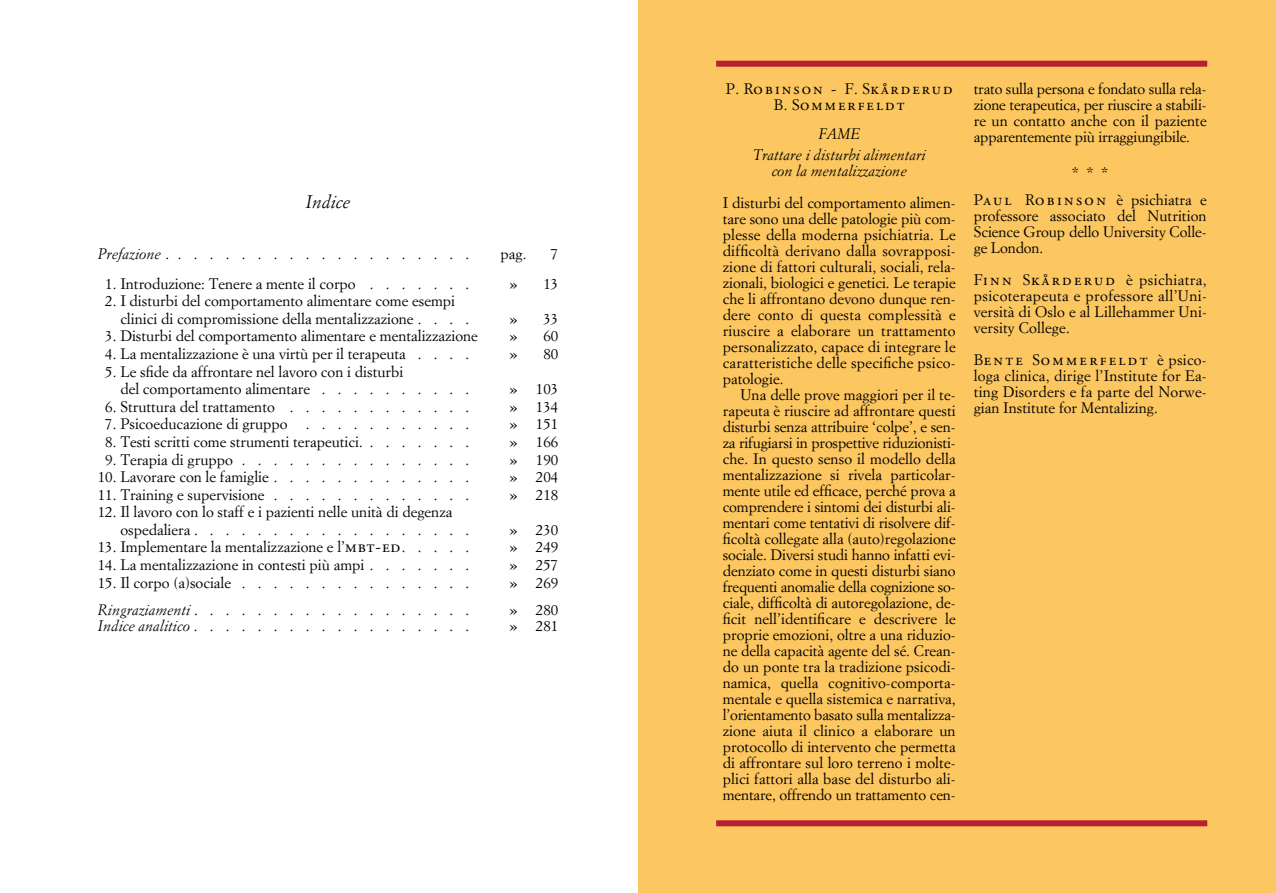
<style>
.page{position:relative;width:1276px;height:893px;background:#fff}
.page>*{position:absolute;margin:0;border:0;box-sizing:border-box;transform-origin:0 0}
.t1{font:italic 18px "Simoncini Garamond";color:#000}
.t2{font:16.5px "Adobe Garamond Exp";letter-spacing:.13em;color:#000}
.t3{font:15px/16px "Simoncini Garamond";letter-spacing:-.005em;color:#000;text-align:justify}
.t4{font:15px/16px "Simoncini Garamond Std";color:#000;text-align:justify}
.t5{font:italic 15px "Simoncini Garamond";color:#000}
.t6{font:italic 15px "Simoncini Garamond Std";color:#000}
.s1{font-style:italic}
.s2{color:#fff}
.s3{font-family:"Adobe Garamond Exp";font-size:17.25px}
.s4{font-family:"Simoncini Garamond";font-size:15px}
.s5{font-family:"Simoncini Garamond Std";font-size:15px}
.s6{font-family:"Gill Sans"}
.s7{font-family:"Simoncini Garamond Std"}
.s8{font-family:"Adobe Garamond Exp";font-size:16.5px}
</style>
<div class="page">
<div style="left:638px;top:0;width:638px;height:893px;background:#fcc761"></div>
<div style="left:716px;top:61px;width:491px;height:6px;background:#b91f33"></div>
<div style="left:716px;top:820px;width:491px;height:6px;background:#b91f33"></div>
<p class="t1" style="left:306px;top:194px;width:46px">Indice</p>
<p class="t4" style="left:98px;top:247px;width:373px"><span class="s1">Prefazione</span> . . . . . . . . . . . . . . . . . . . .</p>
<p class="t4" style="left:500px;top:247px;width:27px">pag.</p>
<p class="t4" style="left:551px;top:247px;width:9px">7</p>
<p class="t4" style="left:98px;top:277px;width:373px"><span class="s2">1</span>1. Introduzione: Tenere a mente il corpo . . . . . . .</p>
<p class="t4" style="left:510px;top:277px;width:50px">» 13</p>
<p class="t4" style="left:98px;top:294px;width:359px"><span class="s2">1</span>2. I disturbi del comportamento alimentare come esempi</p>
<p class="t4" style="left:98px;top:312px;width:373px"><span class="s2">12.</span> clinici di compromissione della mentalizzazione . . . .</p>
<p class="t4" style="left:510px;top:312px;width:50px">» 33</p>
<p class="t4" style="left:98px;top:329px;width:381px"><span class="s2">1</span>3. Disturbi del comportamento alimentare e mentalizzazione</p>
<p class="t4" style="left:510px;top:329px;width:50px">» 60</p>
<p class="t4" style="left:98px;top:347px;width:373px"><span class="s2">1</span>4. La mentalizzazione è una virtù per il terapeuta . . . .</p>
<p class="t4" style="left:510px;top:347px;width:50px">» 80</p>
<p class="t4" style="left:98px;top:364px;width:307px"><span class="s2">1</span>5. Le sfide da affrontare nel lavoro con i disturbi</p>
<p class="t4" style="left:98px;top:382px;width:373px"><span class="s2">15.</span> del comportamento alimentare . . . . . . . . . .</p>
<p class="t4" style="left:510px;top:382px;width:50px">» 103</p>
<p class="t4" style="left:98px;top:400px;width:373px"><span class="s2">1</span>6. Struttura del trattamento . . . . . . . . . . . .</p>
<p class="t4" style="left:510px;top:400px;width:50px">» 134</p>
<p class="t4" style="left:98px;top:417px;width:373px"><span class="s2">1</span>7. Psicoeducazione di gruppo . . . . . . . . . . .</p>
<p class="t4" style="left:510px;top:417px;width:50px">» 151</p>
<p class="t4" style="left:98px;top:435px;width:373px"><span class="s2">1</span>8. Testi scritti come strumenti terapeutici. . . . . . . .</p>
<p class="t4" style="left:510px;top:435px;width:50px">» 166</p>
<p class="t4" style="left:98px;top:452px;width:373px"><span class="s2">1</span>9. Terapia di gruppo . . . . . . . . . . . . . . .</p>
<p class="t4" style="left:510px;top:452px;width:50px">» 190</p>
<p class="t4" style="left:98px;top:470px;width:373px">10. Lavorare con le famiglie . . . . . . . . . . . . .</p>
<p class="t4" style="left:510px;top:470px;width:50px">» 204</p>
<p class="t4" style="left:98px;top:488px;width:373px">11. Training e supervisione . . . . . . . . . . . . .</p>
<p class="t4" style="left:510px;top:488px;width:50px">» 218</p>
<p class="t4" style="left:98px;top:505px;width:356px">12. Il lavoro con lo staff e i pazienti nelle unità di degenza</p>
<p class="t4" style="left:98px;top:523px;width:373px"><span class="s2">12.</span> ospedaliera . . . . . . . . . . . . . . . . . .</p>
<p class="t4" style="left:510px;top:523px;width:50px">» 230</p>
<p class="t4" style="left:98px;top:540px;width:373px">13. Implementare la mentalizzazione e l’<span class="s3">mbt-ed</span>. . . . .</p>
<p class="t4" style="left:510px;top:540px;width:50px">» 249</p>
<p class="t4" style="left:98px;top:558px;width:373px">14. La mentalizzazione in contesti più ampi . . . . . . .</p>
<p class="t4" style="left:510px;top:558px;width:50px">» 257</p>
<p class="t4" style="left:98px;top:575px;width:373px">15. Il corpo (a)sociale . . . . . . . . . . . . . . .</p>
<p class="t4" style="left:510px;top:575px;width:50px">» 269</p>
<p class="t4" style="left:98px;top:603px;width:373px"><span class="s1">Ringraziamenti</span> . . . . . . . . . . . . . . . . . .</p>
<p class="t4" style="left:510px;top:603px;width:50px">» 280</p>
<p class="t4" style="left:98px;top:619px;width:373px"><span class="s1">Indice analitico</span> . . . . . . . . . . . . . . . . . .</p>
<p class="t4" style="left:510px;top:619px;width:50px">» 281</p>
<p class="t2" style="left:726px;top:79px;width:228px"><span class="s4">P. R</span>obinson - <span class="s5">F. S</span>kårderud</p>
<p class="t2" style="left:774px;top:95px;width:132px"><span class="s5">B. S</span>ommerfeldt</p>
<p class="t6" style="left:818px;top:127px;width:43px">FAME</p>
<p class="t5" style="left:752px;top:149px;width:174px">Trattare i disturbi alimentari</p>
<p class="t5" style="left:771px;top:165px;width:136px">con la mentalizzazione</p>
<p class="t3" style="left:723px;top:196px;width:234px">I disturbi del comportamento alimen&shy;tare sono una delle patologie più com&shy;plesse della moderna psichiatria. Le difficoltà derivano dalla sovrapposi&shy;zione di fattori culturali, sociali, rela&shy;zionali, biologici e genetici. Le terapie che li affrontano devono dunque ren&shy;dere conto di questa complessità e riuscire a elaborare un trattamento personalizzato, capace di integrare le caratteristiche delle specifiche psico&shy;patologie.</p>
<p class="t3" style="left:723px;top:388px;width:234px;text-indent:18px">Una delle prove maggiori per il te&shy;rapeuta è riuscire ad affrontare questi disturbi senza attribuire ‘colpe’, e sen&shy;za rifugiarsi in prospettive riduzionisti&shy;che. In questo senso il modello della mentalizzazione si rivela particolar&shy;mente utile ed efficace, perché prova a comprendere i sintomi dei disturbi ali&shy;mentari come tentativi di risolvere dif&shy;ficoltà collegate alla (auto)regolazione sociale. Diversi studi hanno infatti evi&shy;denziato come in questi disturbi siano frequenti anomalie della cognizione so&shy;ciale, difficolta<span class="s6">̀</span>di autoregolazione, de&shy;ficit nell’identificare e descrivere le proprie emozioni, oltre a una riduzio&shy;ne della capacita<span class="s6">̀</span>agente del sé. Crean&shy;do un ponte tra la tradizione psicodi&shy;namica, quella cognitivo-comporta&shy;mentale e quella sistemica e narrativa, l’orientamento basato sulla mentalizza&shy;zione aiuta il clinico a elaborare un protocollo di intervento che permetta di affrontare sul loro terreno i molte&shy;plici fattori alla base del disturbo ali&shy;mentare, offrendo un trattamento cen-</p>
<p class="t3" style="left:973px;top:81px;width:234px">trato sulla persona e fondato sulla rela&shy;zione terapeutica, per riuscire a stabili&shy;re un contatto anche con il paziente apparentemente più irraggiungibile.</p>
<p class="t3" style="left:1072px;top:166px;width:38px">* * *</p>
<p class="t3" style="left:973px;top:193px;width:234px"><span class="s7">P</span><span class="s8">aul</span> <span class="s7">R</span><span class="s8">obinson</span> è psichiatra e professore associato del Nutrition Science Group dello University Colle&shy;ge London.</p>
<p class="t4" style="left:973px;top:273px;width:235px">F<span class="s8">inn</span> S<span class="s8">kårderud</span> è psichiatra, psicoterapeuta e professore all’Uni&shy;versità di Oslo e al Lillehammer Uni&shy;versity College.</p>
<p class="t2" style="left:973px;top:350px;width:234px"><span class="s5">B</span>ente <span class="s5">S</span>ommerfeldt <span class="s5">è psico-</span></p>
<p class="t4" style="left:973px;top:369px;width:234px">loga clinica, dirige l’Institute for Ea&shy;ting Disorders e fa parte del Norwe&shy;gian Institute for Mentalizing.</p>
</div>
